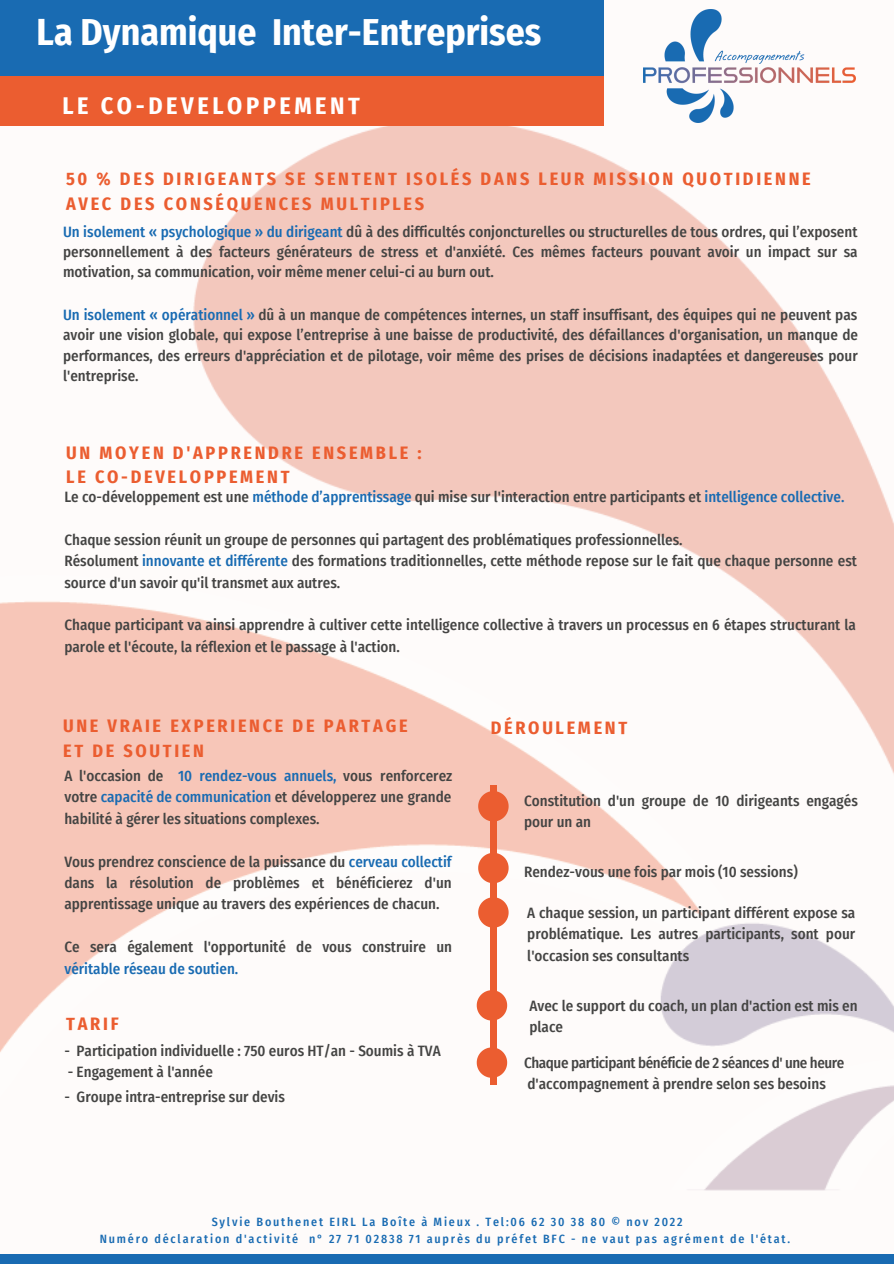
<style>
.page{position:relative;width:894px;height:1264px;background:#fff}
.page>*{position:absolute;margin:0;border:0;box-sizing:border-box;transform-origin:0 0}
.t1{font:700 37.5px "Fira Sans Condensed";color:#fff}
.t2{font:700 24px "Fira Sans Condensed";letter-spacing:.15em;color:#fff}
.t3{font:700 18px/24.8px "Fira Sans Condensed";letter-spacing:.15em;color:#eb5d30}
.t4{font:500 15px/21.5px "Fira Sans Condensed";color:#444443;text-align:justify}
.t5{font:500 15px/21.5px "Fira Sans Condensed";letter-spacing:-.03em;color:#444443}
.t6{font:500 15px "Fira Sans Condensed";color:#196bb2}
.t7{font:500 12px/17px "Fira Sans Condensed";letter-spacing:.15em;color:#196bb2;text-align:center}
.s1{color:#196bb2}
</style>
<div class="page">
<img style="left:0;top:0;width:893px;height:1191px">
<div style="left:0;top:1254px;width:893px;height:9px;background:#196bb2"></div>
<div style="left:0;top:0;width:603px;height:125px;background:#eb5d30"></div>
<div style="left:0;top:0;width:603px;height:75px;background:#196bb2"></div>
<svg style="left:478px;top:852px;width:30px;height:31px"></svg>
<svg style="left:478px;top:791px;width:30px;height:30px"></svg>
<svg style="left:478px;top:897px;width:30px;height:30px"></svg>
<svg style="left:476px;top:990px;width:31px;height:30px"></svg>
<svg style="left:476px;top:1047px;width:31px;height:30px"></svg>
<img style="left:643px;top:9px;width:212px;height:114px">
<div style="left:490px;top:785px;width:6px;height:299px;background:#eb5d30"></div>
<h1 class="t1" style="left:37px;top:10px;width:506px">La Dynamique Inter-Entreprises</h1>
<h2 class="t2" style="left:62px;top:91px;width:299px">LE CO-DEVELOPPEMENT</h2>
<p class="t3" style="left:66px;top:167px;width:746px">50 % DES DIRIGEANTS SE SENTENT ISOLÉS DANS LEUR MISSION QUOTIDIENNE<br>AVEC DES CONSÉQUENCES MULTIPLES</p>
<p class="t4" style="left:63px;top:221px;width:795px;line-height:20.2px"><span class="s1">Un isolement « psychologique » du dirigeant</span> dû à des difficultés conjoncturelles ou structurelles de tous ordres, qui l’exposent personnellement à des facteurs générateurs de stress et d'anxiété. Ces mêmes facteurs pouvant avoir un impact sur sa motivation, sa communication, voir même mener celui-ci au burn out.</p>
<p class="t4" style="left:63px;top:305px;width:796px;line-height:20.2px"><span class="s1">Un isolement « opérationnel »</span> dû à un manque de compétences internes, un staff insuffisant, des équipes qui ne peuvent pas avoir une vision globale, qui expose l’entreprise à une baisse de productivité, des défaillances d'organisation, un manque de performances, des erreurs d'appréciation et de pilotage, voir même des prises de décisions inadaptées et dangereuses pour l'entreprise.</p>
<p class="t3" style="left:66px;top:440px;width:357px">UN MOYEN D'APPRENDRE ENSEMBLE :<br>LE CO-DEVELOPPEMENT</p>
<p class="t4" style="left:64px;top:486px;width:781px">Le co-développement est une <span class="s1">méthode d’apprentissage</span> qui mise sur l'interaction entre participants et <span class="s1">intelligence collective.</span></p>
<p class="t4" style="left:64px;top:529px;width:793px;text-align:left">Chaque session réunit un groupe de personnes qui partagent des problématiques professionnelles.<br>Résolument <span class="s1">innovante et différente</span> des formations traditionnelles, cette méthode repose sur le fait que chaque personne est source d'un savoir qu'il transmet aux autres.</p>
<p class="t4" style="left:64px;top:614px;width:792px">Chaque participant va ainsi apprendre à cultiver cette intelligence collective à travers un processus en 6 étapes structurant la parole et l'écoute, la réflexion et le passage à l'action.</p>
<p class="t3" style="left:63px;top:713px;width:346px">UNE VRAIE EXPERIENCE DE PARTAGE<br>ET DE SOUTIEN</p>
<p class="t4" style="left:64px;top:765px;width:389px">A l'occasion de <span class="s1">10 rendez-vous annuels,</span> vous renforcerez votre <span class="s1">capacité de communication</span> et développerez une grande habilité à gérer les situations complexes.</p>
<p class="t4" style="left:64px;top:850px;width:388px">Vous prendrez conscience de la puissance du <span class="s1">cerveau collectif </span>dans la résolution de problèmes et bénéficierez d'un apprentissage unique au travers des expériences de chacun.</p>
<p class="t4" style="left:64px;top:936px;width:389px">Ce sera également l'opportunité de vous construire un</p>
<p class="t6" style="left:64px;top:959px;width:175px">véritable réseau de soutien.</p>
<p class="t3" style="left:66px;top:1011px;width:54px">TARIF</p>
<p class="t4" style="left:64px;top:1040px;width:378px">- Participation individuelle : 750 euros HT/an - Soumis à TVA</p>
<p class="t4" style="left:68px;top:1061px;width:147px">- Engagement à l'année</p>
<p class="t4" style="left:64px;top:1086px;width:222px">- Groupe intra-entreprise sur devis</p>
<p class="t3" style="left:490px;top:715px;width:138px">DÉROULEMENT</p>
<p class="t4" style="left:524px;top:790px;width:335px">Constitution d'un groupe de 10 dirigeants engagés pour un an</p>
<p class="t4" style="left:524px;top:861px;width:275px">Rendez-vous une fois par mois (10 sessions)</p>
<p class="t4" style="left:527px;top:902px;width:329px">A chaque session, un participant différent expose sa problématique. Les autres participants, sont pour l'occasion ses consultants</p>
<p class="t4" style="left:529px;top:994px;width:329px">Avec le support du coach, un plan d'action est mis en place</p>
<p class="t5" style="left:524px;top:1052px;width:322px">Chaque participant bénéficie de 2 séances d' une heure d'accompagnement à prendre selon ses besoins</p>
<p class="t7" style="left:100px;top:1213px;width:691px">Sylvie Bouthenet EIRL La Boîte à Mieux . Tel:06 62 30 38 80 © nov 2022<br>Numéro déclaration d'activité n° 27 71 02838 71 auprès du préfet BFC - ne vaut pas agrément de l'état.</p>
</div>
